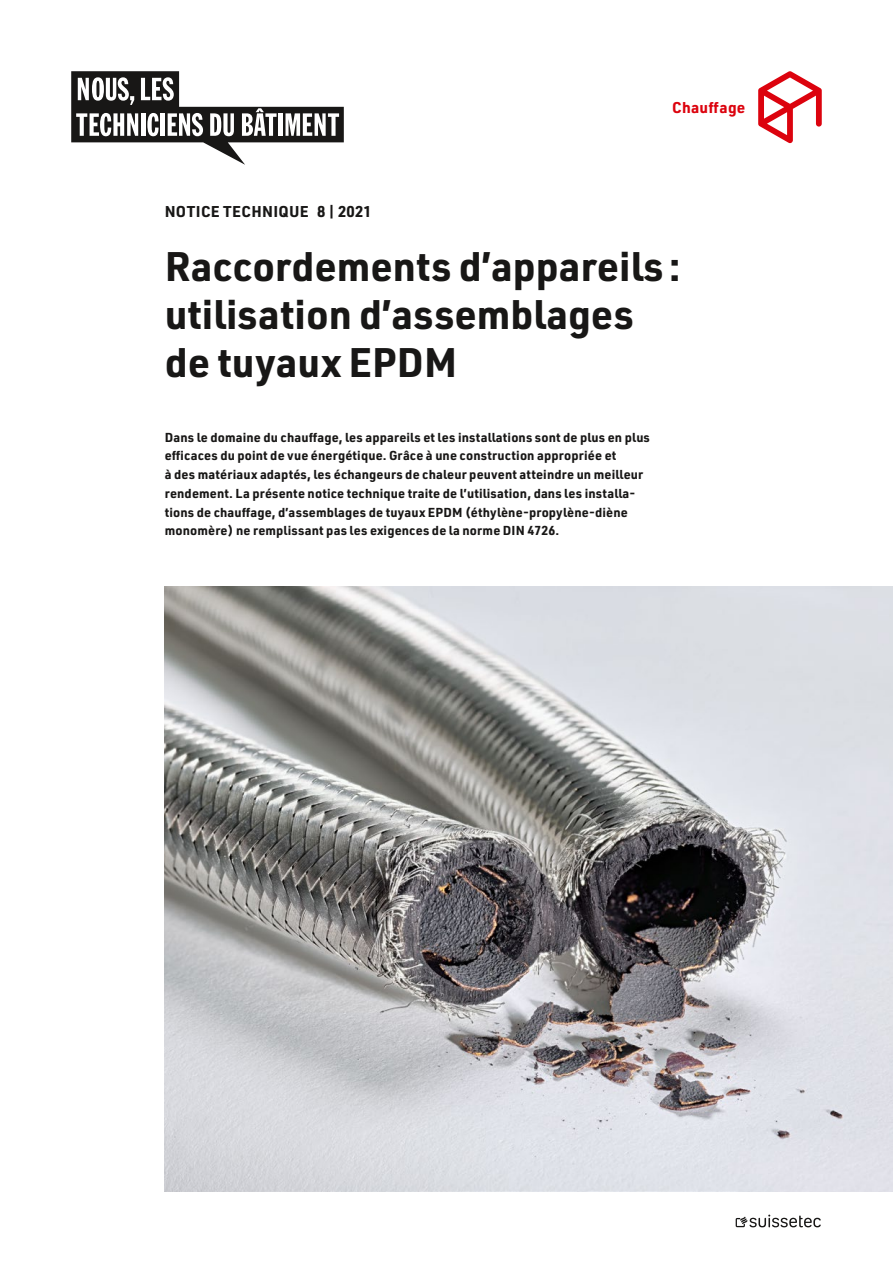
<style>
.page{position:relative;width:893px;height:1263px;background:#fff}
.page>*{position:absolute;margin:0;border:0;box-sizing:border-box;transform-origin:0 0}
.t1{font:700 40.5px/48px "URWDIN";color:#181716}
.t2{font:700 15.3px "URWDIN";letter-spacing:.02em;color:#181716}
.t3{font:700 15.3px "URWDIN";letter-spacing:.02em;color:#dc030e}
.t4{font:700 12.75px/18.8px "URWDIN";letter-spacing:.01em;color:#181716}
</style>
<div class="page">
<svg style="left:736px;top:1214px;width:85px;height:13px"></svg>
<img style="left:165px;top:586px;width:728px;height:606px">
<svg style="left:71px;top:71px;width:273px;height:94px"></svg>
<svg style="left:758px;top:71px;width:64px;height:72px"></svg>
<p class="t2" style="left:165px;top:201px;width:208px">NOTICE TECHNIQUE 8 | 2021</p>
<p class="t3" style="left:672px;top:97px;width:75px">Chauffage</p>
<h1 class="t1" style="left:165px;top:241px;width:517px">Raccordements d’appareils : utilisation d’assemblages de tuyaux EPDM</h1>
<p class="t4" style="left:165px;top:427px;width:487px">Dans le domaine du chauffage, les appareils et les installations sont de plus en plus efficaces du point de vue énergétique. Grâce à une construction appropriée et<br>à des matériaux adaptés, les échangeurs de chaleur peuvent atteindre un meilleur rendement. La présente notice technique traite de l’utilisation, dans les installa&shy;tions de chauffage, d’assemblages de tuyaux EPDM (éthylène-propylène-diène monomère) ne remplissant pas les exigences de la norme DIN 4726.</p>
</div>
